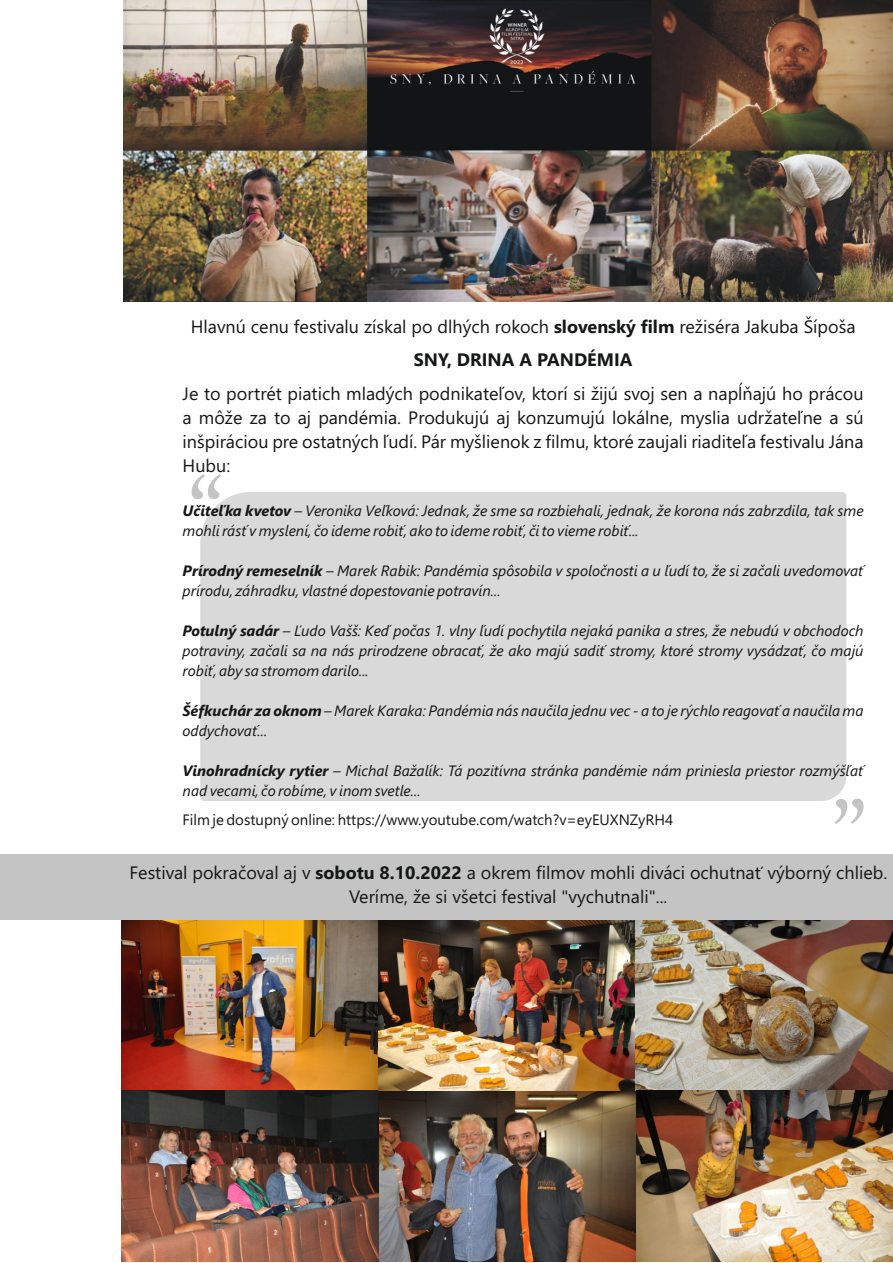
<style>
.page{position:relative;width:893px;height:1263px;background:#fff}
.page>*{position:absolute;margin:0;border:0;box-sizing:border-box;transform-origin:0 0}
.t1{font:112.2px "Gabriola";color:#c4c4c5;scale:1.17 1}
.t2{font:18px/24px "Segoe UI";color:#151616;text-align:center}
.t3{font:italic 15px/20px "Segoe UI";color:#151616}
.t4{font:15px "Segoe UI";color:#151616}
.s1{font-weight:700}
</style>
<div class="page">
<div style="left:0;top:854px;width:893px;height:66px;background:#c4c4c5"></div>
<div style="left:200px;top:492px;width:646px;height:309px;background:#d9d9da"></div>
<img style="left:123px;top:0;width:770px;height:301px">
<img style="left:122px;top:920px;width:771px;height:342px">
<svg style="left:834px;top:798px;width:12px;height:3px"></svg>
<p class="t2" style="left:191px;top:313px;width:666px;line-height:32.2px">Hlavnú cenu festivalu získal po dlhých rokoch <span class="s1">slovenský film</span> režiséra Jakuba Šípoša<br><span class="s1">SNY, DRINA A PANDÉMIA</span></p>
<p class="t2" style="left:183px;top:383px;width:683px;text-align:justify">Je to portrét piatich mladých podnikateľov, ktorí si žijú svoj sen a napĺňajú ho prácou a môže za to aj pandémia. Produkujú aj konzumujú lokálne, myslia udržateľne a sú inšpiráciou pre ostatných ľudí. Pár myšlienok z filmu, ktoré zaujali riaditeľa festivalu Jána Hubu:</p>
<p class="t3" style="left:183px;top:502px;width:683px"><span class="s1">Učiteľka kvetov</span> – Veronika Veľková: Jednak, že sme sa rozbiehali, jednak, že korona nás zabrzdila, tak sme mohli rásť v myslení, čo ideme robiť, ako to ideme robiť, či to vieme robiť...</p>
<p class="t3" style="left:183px;top:562px;width:683px"><span class="s1">Prírodný remeselník</span> – Marek Rabik: Pandémia spôsobila v spoločnosti a u ľudí to, že si začali uvedomovať prírodu, záhradku, vlastné dopestovanie potravín...</p>
<p class="t3" style="left:183px;top:622px;width:682px;text-align:justify"><span class="s1">Potulný sadár</span> – Ľudo Vašš: Keď počas 1. vlny ľudí pochytila nejaká panika a stres, že nebudú v obchodoch potraviny, začali sa na nás prirodzene obracať, že ako majú sadiť stromy, ktoré stromy vysádzať, čo majú robiť, aby sa stromom darilo...</p>
<p class="t3" style="left:183px;top:702px;width:682px"><span class="s1">Šéfkuchár za oknom</span> – Marek Karaka: Pandémia nás naučila jednu vec - a to je rýchlo reagovať a naučila ma oddychovať...</p>
<p class="t3" style="left:183px;top:762px;width:683px"><span class="s1">Vinohradnícky rytier</span> – Michal Bažalík: Tá pozitívna stránka pandémie nám priniesla priestor rozmýšľať nad vecami, čo robíme, v inom svetle...</p>
<p class="t4" style="left:183px;top:814px;width:492px">Film je dostupný online: https://www.youtube.com/watch?v=eyEUXNZyRH4</p>
<p class="t2" style="left:129px;top:862px;width:759px">Festival pokračoval aj v <span class="s1">sobotu 8.10.2022</span> a okrem filmov mohli diváci ochutnať výborný chlieb.<br>Veríme, že si všetci festival "vychutnali"...</p>
<h1 class="t1" style="left:222px;top:565px;width:32px;rotate:180deg">„</h1>
</div>
